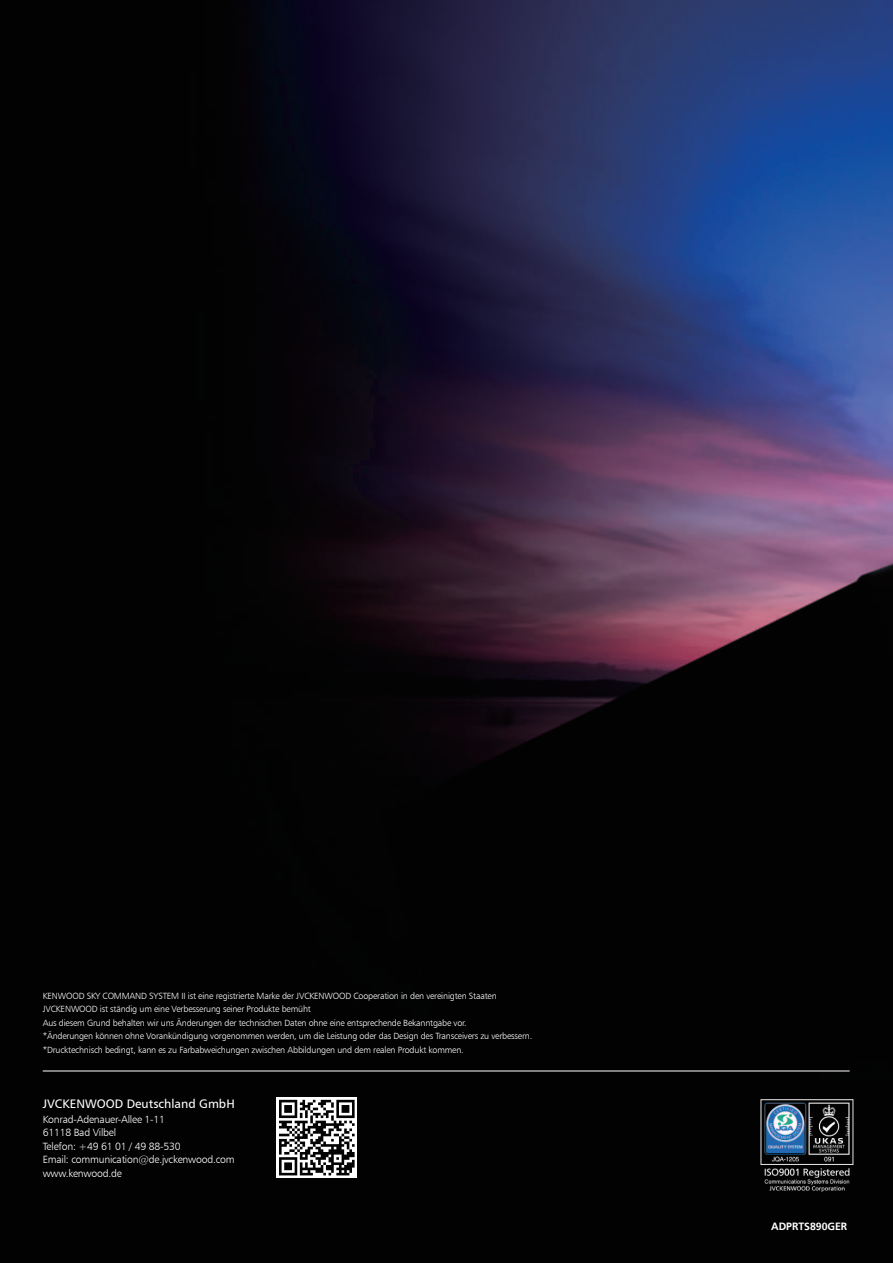
<style>
.page{position:relative;width:893px;height:1263px;background:#fff}
.page>*{position:absolute;margin:0;border:0;box-sizing:border-box;transform-origin:0 0}
.t1{font:12.3px "Humanist 777 BT Roman B";color:#fff}
.t2{font:10.5px/13.5px "Humanist 777 BT Light B";letter-spacing:-.02em;color:#fff}
.t3{font:700 10.5px "Frutiger 65";color:#fff}
.t4{font:9px/13.5px "Humanist 777 BT Light B";letter-spacing:-.02em;color:#fff}
</style>
<div class="page">
<img style="left:0;top:0;width:893px;height:1263px">
<svg style="left:276px;top:1097px;width:81px;height:81px"></svg>
<svg style="left:279px;top:1100px;width:76px;height:75px"></svg>
<hr style="left:43px;top:1071px;width:807px;height:1px;background:#fff">
<img style="left:758px;top:1097px;width:97px;height:95px">
<p class="t4" style="left:43px;top:989px;width:491px">KENWOOD SKY COMMAND SYSTEM II ist eine registrierte Marke der JVCKENWOOD Cooperation in den vereinigten Staaten JVCKENWOOD ist ständig um eine Verbesserung seiner Produkte bemüht<br>Aus diesem Grund behalten wir uns Änderungen der technischen Daten ohne eine entsprechende Bekanntgabe vor.<br>*Änderungen können ohne Vorankündigung vorgenommen werden, um die Leistung oder das Design des Transceivers zu verbessern. *Drucktechnisch bedingt, kann es zu Farbabweichungen zwischen Abbildungen und dem realen Produkt kommen.</p>
<h1 class="t1" style="left:43px;top:1096px;width:193px">JVCKENWOOD Deutschland GmbH</h1>
<p class="t2" style="left:43px;top:1112px;width:194px">Konrad-Adenauer-Allee 1-11<br>61118 Bad Vilbel<br>Telefon: +49 61 01 / 49 88-530<br>Email: communication@de.jvckenwood.com www.kenwood.de</p>
<p class="t3" style="left:771px;top:1220px;width:78px">ADPRTS890GER</p>
</div>
